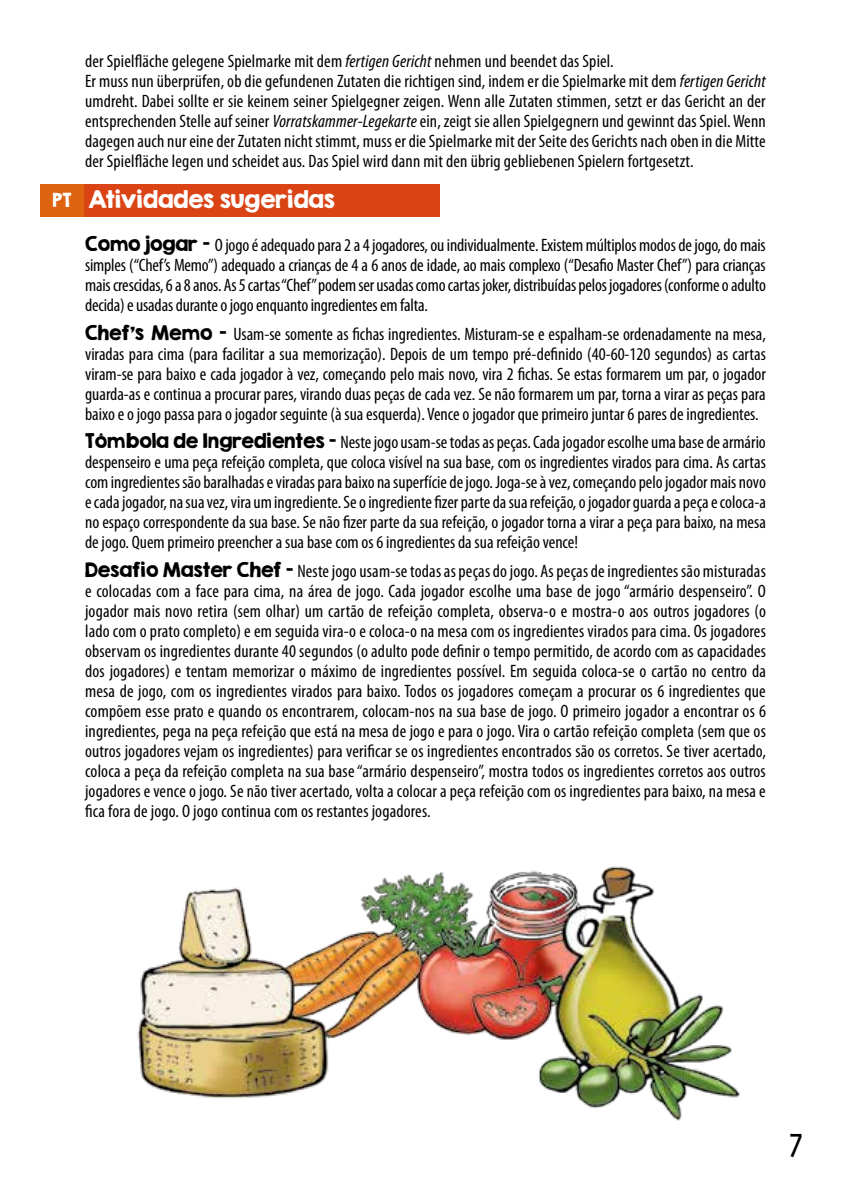
<style>
.page{position:relative;width:851px;height:1191px;background:#fff}
.page>*{position:absolute;margin:0;border:0;box-sizing:border-box;transform-origin:0 0}
.t1{font:24px "KG She Persisted";color:#000}
.t2{font:21.6px "KG Second Chances Solid";color:#fff}
.t3{font:condensed 18px/20px "Myriad Pro";letter-spacing:.01em;color:#000;text-align:justify}
.s1{font-style:italic}
.s2{font-size:17.2px}
.s3{font-family:"KG Second Chances Solid";font-stretch:normal}
</style>
<div class="page">
<div style="left:44px;top:184px;width:395px;height:33px;background:#da4415"></div>
<div style="left:40px;top:184px;width:44px;height:33px;background:#de6412"></div>
<img style="left:137px;top:866px;width:604px;height:255px">
<p class="t3" style="left:85px;top:52px;width:682px;text-align:left">der Spielfläche gelegene Spielmarke mit dem <span class="s1">fertigen Gericht</span> nehmen und beendet das Spiel.<br>Er muss nun überprüfen, ob die gefundenen Zutaten die richtigen sind, indem er die Spielmarke mit dem <span class="s1">fertigen Gericht </span>umdreht. Dabei sollte er sie keinem seiner Spielgegner zeigen. Wenn alle Zutaten stimmen, setzt er das Gericht an der entsprechenden Stelle auf seiner <span class="s1">Vorratskammer-Legekarte</span> ein, zeigt sie allen Spielgegnern und gewinnt das Spiel. Wenn dagegen auch nur eine der Zutaten nicht stimmt, muss er die Spielmarke mit der Seite des Gerichts nach oben in die Mitte der Spielfläche legen und scheidet aus. Das Spiel wird dann mit den übrig gebliebenen Spielern fortgesetzt.</p>
<p class="t2" style="left:53px;top:185px;width:283px"><span class="s2">PT</span> Atividades sugeridas</p>
<p class="t3" style="left:85px;top:235px;width:682px"><span class="s3">Como jogar -</span> O jogo é adequado para 2 a 4 jogadores, ou individualmente. Existem múltiplos modos de jogo, do mais simples (“Chef’s Memo”) adequado a crianças de 4 a 6 anos de idade, ao mais complexo (“Desafio Master Chef”) para crianças mais crescidas, 6 a 8 anos. As 5 cartas “Chef” podem ser usadas como cartas joker, distribuídas pelos jogadores (conforme o adulto decida) e usadas durante o jogo enquanto ingredientes em falta.</p>
<p class="t3" style="left:85px;top:324px;width:682px"><span class="s3">Chef’s Memo -</span> Usam-se somente as fichas ingredientes. Misturam-se e espalham-se ordenadamente na mesa, viradas para cima (para facilitar a sua memorização). Depois de um tempo pré-definido (40-60-120 segundos) as cartas viram-se para baixo e cada jogador à vez, começando pelo mais novo, vira 2 fichas. Se estas formarem um par, o jogador guarda-as e continua a procurar pares, virando duas peças de cada vez. Se não formarem um par, torna a virar as peças para baixo e o jogo passa para o jogador seguinte (à sua esquerda). Vence o jogador que primeiro juntar 6 pares de ingredientes.</p>
<p class="t3" style="left:85px;top:432px;width:682px"><span class="s3">Tômbola de Ingredientes -</span> Neste jogo usam-se todas as peças. Cada jogador escolhe uma base de armário despenseiro e uma peça refeição completa, que coloca visível na sua base, com os ingredientes virados para cima. As cartas com ingredientes são baralhadas e viradas para baixo na superfície de jogo. Joga-se à vez, começando pelo jogador mais novo e cada jogador, na sua vez, vira um ingrediente. Se o ingrediente fizer parte da sua refeição, o jogador guarda a peça e coloca-a no espaço correspondente da sua base. Se não fizer parte da sua refeição, o jogador torna a virar a peça para baixo, na mesa de jogo. Quem primeiro preencher a sua base com os 6 ingredientes da sua refeição vence!</p>
<p class="t3" style="left:85px;top:562px;width:682px"><span class="s3">Desafio Master Chef -</span> Neste jogo usam-se todas as peças do jogo. As peças de ingredientes são misturadas e colocadas com a face para cima, na área de jogo. Cada jogador escolhe uma base de jogo “armário despenseiro”. O jogador mais novo retira (sem olhar) um cartão de refeição completa, observa-o e mostra-o aos outros jogadores (o lado com o prato completo) e em seguida vira-o e coloca-o na mesa com os ingredientes virados para cima. Os jogadores observam os ingredientes durante 40 segundos (o adulto pode definir o tempo permitido, de acordo com as capacidades dos jogadores) e tentam memorizar o máximo de ingredientes possível. Em seguida coloca-se o cartão no centro da mesa de jogo, com os ingredientes virados para baixo. Todos os jogadores começam a procurar os 6 ingredientes que compõem esse prato e quando os encontrarem, colocam-nos na sua base de jogo. O primeiro jogador a encontrar os 6 ingredientes, pega na peça refeição que está na mesa de jogo e para o jogo. Vira o cartão refeição completa (sem que os outros jogadores vejam os ingredientes) para verificar se os ingredientes encontrados são os corretos. Se tiver acertado, coloca a peça da refeição completa na sua base “armário despenseiro”, mostra todos os ingredientes corretos aos outros jogadores e vence o jogo. Se não tiver acertado, volta a colocar a peça refeição com os ingredientes para baixo, na mesa e fica fora de jogo. O jogo continua com os restantes jogadores.</p>
<h1 class="t1" style="left:790px;top:1127px;width:14px">7</h1>
</div>
